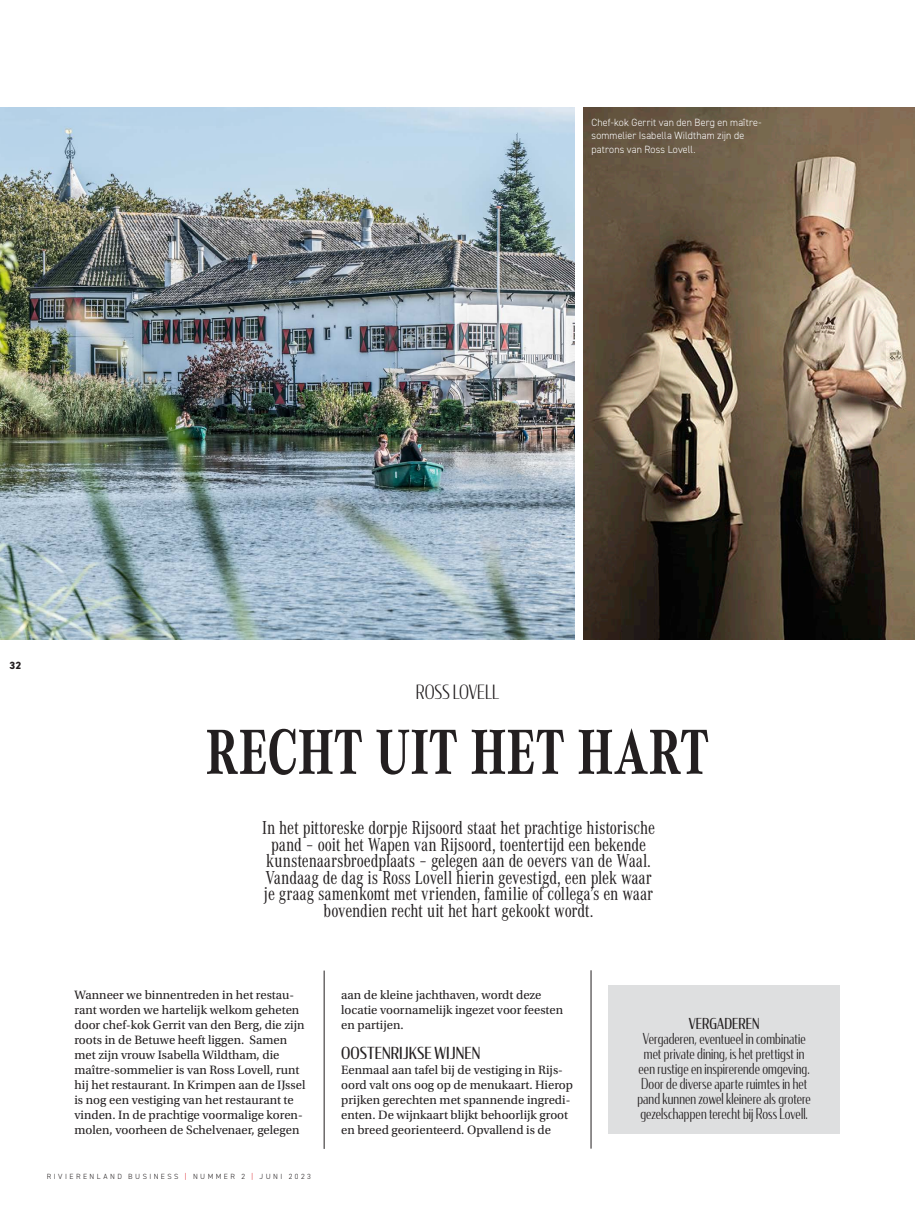
<style>
.page{position:relative;width:915px;height:1212px;background:#fff}
.page>*{position:absolute;margin:0;border:0;box-sizing:border-box;transform-origin:0 0}
.t1{font:700 66px "Corporate A Cond Pro";letter-spacing:-.005em;color:#231f20;scale:.95 1}
.t2{font:19.5px/16.5px "Corporate A Cond Pro";letter-spacing:-.01em;color:#231f20;text-align:center;scale:.95 1}
.t3{font:300 19.5px "Condor Cond";letter-spacing:-.005em;color:#231f20;scale:.95 1}
.t4{font:16.5px "Condor Cond";letter-spacing:.005em;color:#231f20}
.t5{font:300 15px/15px "Condor Cond";letter-spacing:.01em;color:#231f20;text-align:center;scale:.95 1}
.t6{font:15px "Condor Cond";letter-spacing:.005em;color:#231f20;scale:.95 1}
.t7{font:12.75px/15px "Utopia Std";color:#231f20}
.t8{font:300 10.5px/13.5px "DIN2014";letter-spacing:.01em;color:#fff;scale:.95 1}
.t9{font:800 10.5px "DIN2014";color:#231f20}
.t10{font:300 7.5px "DIN2014";letter-spacing:.325em;color:#231f20}
.s1{color:#d81c23}
</style>
<div class="page">
<hr style="left:324px;top:970px;width:1px;height:179px;background:#231f20">
<hr style="left:590px;top:970px;width:1px;height:178px;background:#231f20">
<img style="left:0;top:108px;width:574px;height:531px">
<img style="left:583px;top:108px;width:331px;height:531px">
<div style="left:608px;top:985px;width:231px;height:148px;background:#dedfe0"></div>
<p class="t8" style="left:591px;top:115px;width:180px">Chef-kok Gerrit van den Berg en maître&shy;sommelier Isabella Wildtham zijn de patrons van Ross Lovell.</p>
<p class="t9" style="left:9px;top:658px;width:13px">32</p>
<h2 class="t3" style="left:416px;top:680px;width:89px">ROSS LOVELL</h2>
<h1 class="t1" style="left:206px;top:706px;width:531px">RECHT UIT HET HART</h1>
<p class="t2" style="left:262px;top:819px;width:415px">In het pittoreske dorpje Rijsoord staat het prachtige historische pand – ooit het Wapen van Rijsoord, toentertijd een bekende kunstenaarsbroedplaats – gelegen aan de oevers van de Waal.<br>Vandaag de dag is Ross Lovell hierin gevestigd, een plek waar je graag samenkomt met vrienden, familie of collega’s en waar bovendien recht uit het hart gekookt wordt.</p>
<p class="t7" style="left:74px;top:988px;width:232px">Wanneer we binnentreden in het restau&shy;rant worden we hartelijk welkom geheten door chef-kok Gerrit van den Berg, die zijn roots in de Betuwe heeft liggen. Samen met zijn vrouw Isabella Wildtham, die maître-sommelier is van Ross Lovell, runt hij het restaurant. In Krimpen aan de IJssel is nog een vestiging van het restaurant te vinden. In de prachtige voormalige koren&shy;molen, voorheen de Schelvenaer, gelegen</p>
<p class="t7" style="left:341px;top:988px;width:223px">aan de kleine jachthaven, wordt deze locatie voornamelijk ingezet voor feesten en partijen.</p>
<p class="t4" style="left:341px;top:1043px;width:141px">OOSTENRIJKSE WIJNEN</p>
<p class="t7" style="left:341px;top:1063px;width:233px">Eenmaal aan tafel bij de vestiging in Rijs&shy;oord valt ons oog op de menukaart. Hierop prijken gerechten met spannende ingredi&shy;ënten. De wijnkaart blijkt behoorlijk groot en breed georienteerd. Opvallend is de</p>
<p class="t10" style="left:47px;top:1172px;width:265px">RIVIERENLAND BUSINESS <span class="s1">|</span> NUMMER 2 <span class="s1">|</span> JUNI 2023</p>
<p class="t6" style="left:688px;top:1014px;width:76px">VERGADEREN</p>
<p class="t5" style="left:637px;top:1031px;width:184px">Vergaderen, eventueel in combinatie met private dining, is het prettigst in een rustige en inspirerende omgeving.<br>Door de diverse aparte ruimtes in het pand kunnen zowel kleinere als grotere gezelschappen terecht bij Ross Lovell.</p>
</div>
